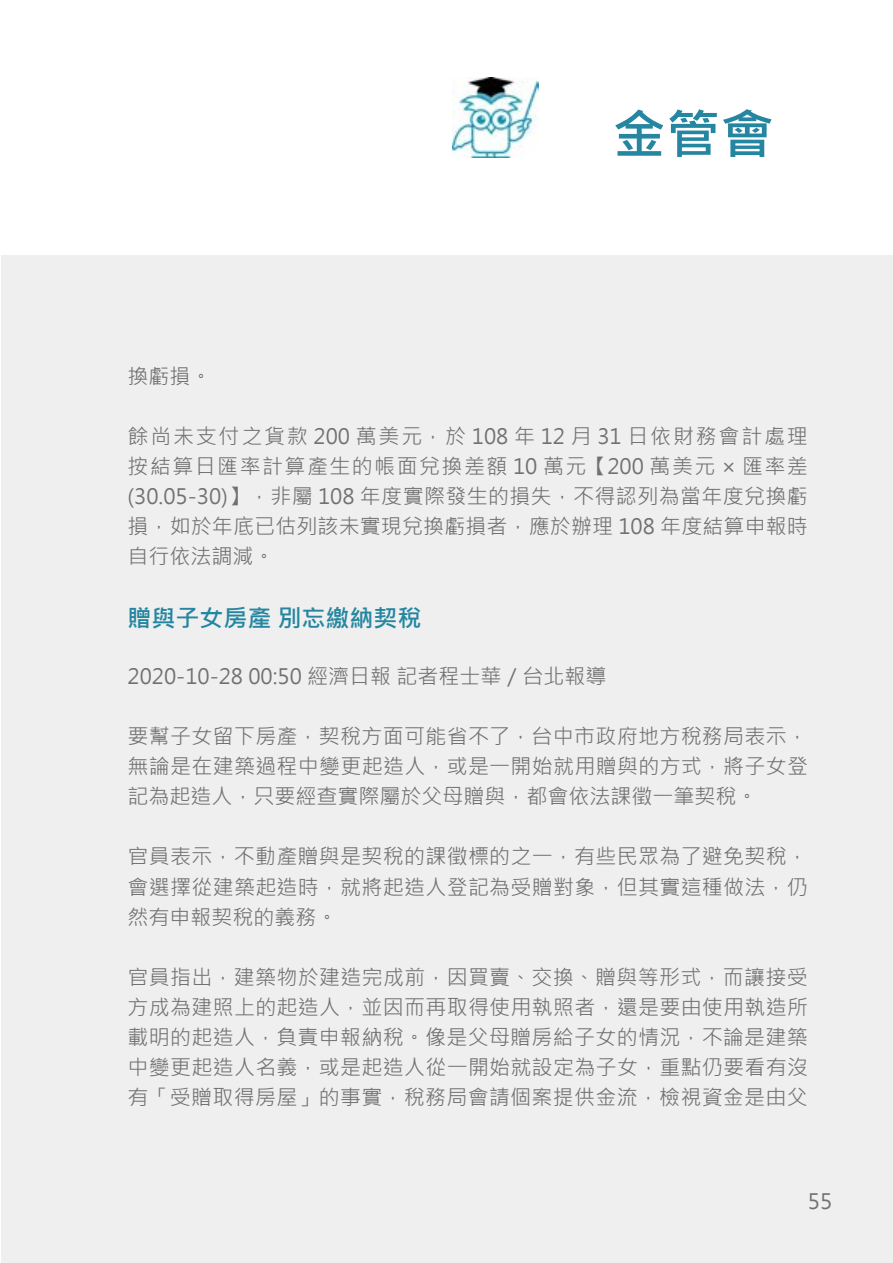
<style>
.page{position:relative;width:893px;height:1263px;background:#fff}
.page>*{position:absolute;margin:0;border:0;box-sizing:border-box;transform-origin:0 0}
.t1{font:700 54px "Microsoft Jheng Hei";color:#2486a0}
.t2{font:700 24px "Microsoft Jheng Hei";color:#2486a0}
.t3{font:21px/30px "Microsoft Jheng Hei";letter-spacing:.015em;color:#727171;text-align:justify}
</style>
<div class="page">
<div style="left:2px;top:255px;width:891px;height:1008px;background:#efefef"></div>
<img style="left:452px;top:78px;width:87px;height:79px">
<p class="t3" style="left:128px;top:362px;width:85px">換虧損。</p>
<h1 class="t1" style="left:612px;top:101px;width:163px">金管會</h1>
<p class="t3" style="left:128px;top:422px;width:682px">餘尚未支付之貨款 200 萬美元，於 108 年 12 月 31 日依財務會計處理按結算日匯率計算產生的帳面兌換差額 10 萬元【200 萬美元 × 匯率差(30.05-30)】，非屬 108 年度實際發生的損失，不得認列為當年度兌換虧損，如於年底已估列該未實現兌換虧損者，應於辦理 108 年度結算申報時自行依法調減。</p>
<p class="t2" style="left:128px;top:603px;width:295px">贈與子女房產 別忘繳納契稅</p>
<p class="t3" style="left:128px;top:662px;width:480px">2020-10-28 00:50 經濟日報 記者程士華／台北報導</p>
<p class="t3" style="left:128px;top:722px;width:682px">要幫子女留下房產，契稅方面可能省不了，台中市政府地方稅務局表示，無論是在建築過程中變更起造人，或是一開始就用贈與的方式，將子女登記為起造人，只要經查實際屬於父母贈與，都會依法課徵一筆契稅。</p>
<p class="t3" style="left:128px;top:842px;width:682px">官員表示，不動產贈與是契稅的課徵標的之一，有些民眾為了避免契稅，會選擇從建築起造時，就將起造人登記為受贈對象，但其實這種做法，仍然有申報契稅的義務。</p>
<p class="t3" style="left:128px;top:962px;width:682px">官員指出，建築物於建造完成前，因買賣、交換、贈與等形式，而讓接受方成為建照上的起造人，並因而再取得使用執照者，還是要由使用執造所載明的起造人，負責申報納稅。像是父母贈房給子女的情況，不論是建築中變更起造人名義，或是起造人從一開始就設定為子女，重點仍要看有沒有「受贈取得房屋」的事實，稅務局會請個案提供金流，檢視資金是由父</p>
<p class="t3" style="left:808px;top:1187px;width:26px">55</p>
</div>
